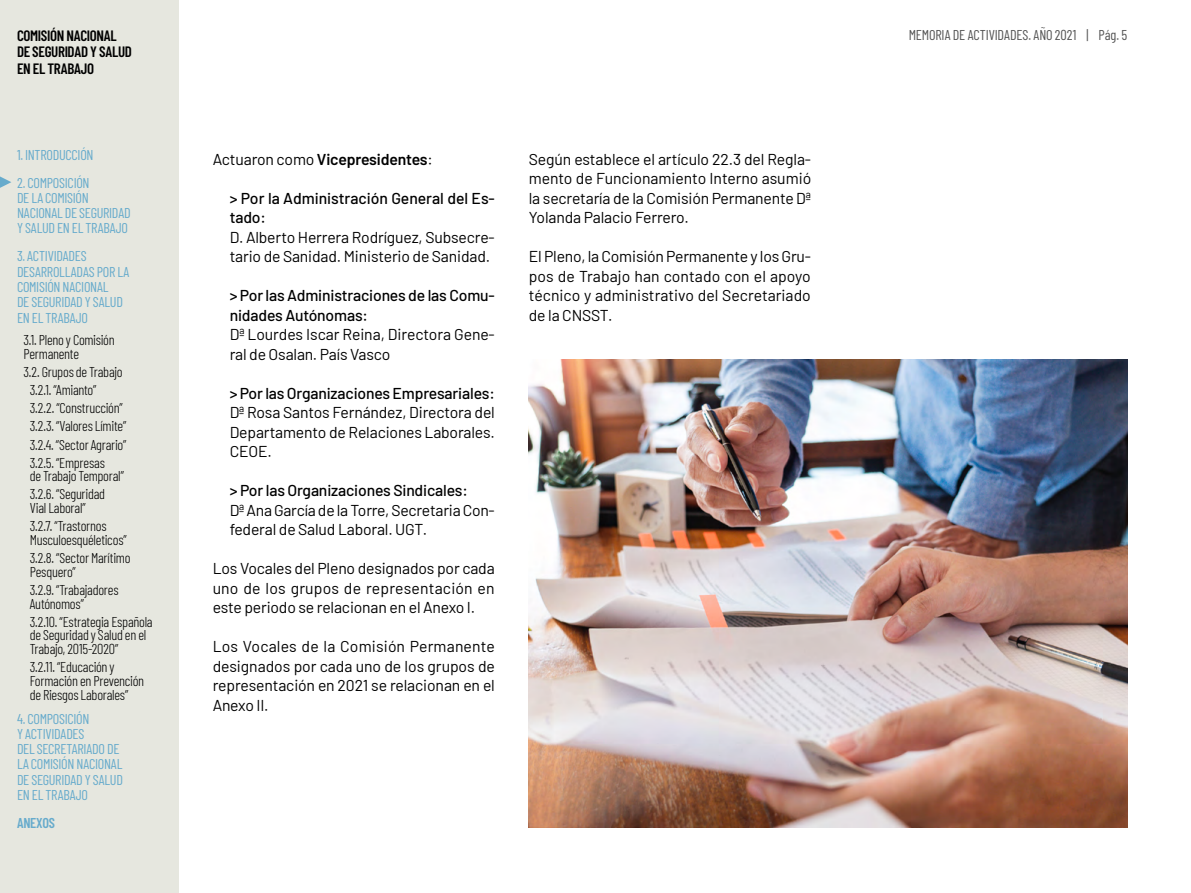
<style>
.page{position:relative;width:1191px;height:893px;background:#fff}
.page>*{position:absolute;margin:0;border:0;box-sizing:border-box;transform-origin:0 0}
.t1{font:15.75px/19.5px "Barlow";letter-spacing:-.01em;color:#000;text-align:justify}
.t2{font:600 15.75px "Barlow";letter-spacing:-.01em;color:#000}
.t3{font:600 15px/16.5px "Barlow Condensed";letter-spacing:-.02em;color:#000}
.t4{font:300 14.25px/18.1px "Barlow Condensed";letter-spacing:-.02em;color:#000}
.t5{font:14.25px/15.3px "Barlow Condensed";letter-spacing:-.02em;color:#67abcc}
.t6{font:14.25px "Barlow Condensed";letter-spacing:-.005em;color:#555}
.t7{font:600 14.25px "Barlow Condensed";letter-spacing:-.015em;color:#67abcc}
.s1{font-weight:400}
.s2{font-weight:500}
</style>
<div class="page">
<div style="left:0;top:0;width:179px;height:893px;background:#e6e7df"></div>
<img style="left:529px;top:360px;width:598px;height:468px">
<svg style="left:0;top:176px;width:11px;height:12px"></svg>
<p class="t3" style="left:17px;top:26px;width:116px">COMISIÓN NACIONAL<br>DE SEGURIDAD Y SALUD<br>EN EL TRABAJO</p>
<p class="t6" style="left:908px;top:24px;width:220px">MEMORIA DE ACTIVIDADES. AÑO 2021 | Pág. 5</p>
<p class="t5" style="left:17px;top:146px;width:78px">1. INTRODUCCIÓN</p>
<p class="t5" style="left:17px;top:174px;width:115px">2. COMPOSICIÓN<br>DE LA COMISIÓN<br>NACIONAL DE SEGURIDAD<br>Y SALUD EN EL TRABAJO</p>
<p class="t5" style="left:17px;top:248px;width:114px">3. ACTIVIDADES<br>DESARROLLADAS POR LA<br>COMISIÓN NACIONAL<br>DE SEGURIDAD Y SALUD<br>EN EL TRABAJO</p>
<p class="t4" style="left:23px;top:332px;width:93px;line-height:13.8px">3.1. Pleno y Comisión<br>Permanente</p>
<p class="t4" style="left:30px;top:361px;width:98px;text-indent:-6px">3.2. Grupos de Trabajo<br>3.2.1. “Amianto”<br>3.2.2. “Construcción”<br>3.2.3. “Valores Límite”<br>3.2.4. “Sector Agrario”<br>3.2.5. “Empresas</p>
<p class="t4" style="left:30px;top:466px;width:96px">de Trabajo Temporal”<br>3.2.6. “Seguridad</p>
<p class="t4" style="left:30px;top:498px;width:78px">Vial Laboral”<br>3.2.7. “Trastornos</p>
<p class="t4" style="left:30px;top:530px;width:102px">Musculoesquéleticos”<br>3.2.8. “Sector Marítimo</p>
<p class="t4" style="left:30px;top:562px;width:90px">Pesquero”<br>3.2.9. “Trabajadores</p>
<p class="t4" style="left:30px;top:593px;width:124px">Autónomos”<br>3.2.10. “Estrategia Española</p>
<p class="t4" style="left:30px;top:627px;width:118px;line-height:13.8px">de Seguridad y Salud en el<br>Trabajo, 2015-2020”</p>
<p class="t4" style="left:30px;top:659px;width:116px;line-height:13.8px">3.2.11. “Educación y<br>Formación en Prevención de Riesgos Laborales”</p>
<p class="t5" style="left:17px;top:710px;width:107px">4. COMPOSICIÓN<br>Y ACTIVIDADES<br>DEL SECRETARIADO DE<br>LA COMISIÓN NACIONAL<br>DE SEGURIDAD Y SALUD<br>EN EL TRABAJO</p>
<p class="t7" style="left:17px;top:813px;width:39px">ANEXOS</p>
<p class="t2" style="left:213px;top:148px;width:222px"><span class="s1">Actuaron como</span> Vicepresidentes<span class="s1">:</span></p>
<p class="t1" style="left:230px;top:187px;width:267px;text-align:left"><span class="s2">&gt; Por la Administración General del Es&shy;tado:<br></span>D. Alberto Herrera Rodríguez, Subsecre&shy;tario de Sanidad. Ministerio de Sanidad.</p>
<p class="t1" style="left:230px;top:285px;width:267px;text-align:left"><span class="s2">&gt; Por las Administraciones de las Comu&shy;nidades Autónomas:<br></span>Dª Lourdes Iscar Reina, Directora Gene&shy;ral de Osalan. País Vasco</p>
<p class="t1" style="left:230px;top:382px;width:267px"><span class="s2">&gt; Por las Organizaciones Empresariales:<br></span>Dª Rosa Santos Fernández, Directora del Departamento de Relaciones Laborales.<br>CEOE.</p>
<p class="t1" style="left:230px;top:480px;width:267px;text-align:left"><span class="s2">&gt; Por las Organizaciones Sindicales:<br></span>Dª Ana García de la Torre, Secretaria Con&shy;federal de Salud Laboral. UGT.</p>
<p class="t1" style="left:213px;top:558px;width:284px">Los Vocales del Pleno designados por cada uno de los grupos de representación en este periodo se relacionan en el Anexo I.</p>
<p class="t1" style="left:213px;top:636px;width:284px">Los Vocales de la Comisión Permanente designados por cada uno de los grupos de representación en 2021 se relacionan en el Anexo II.</p>
<p class="t1" style="left:529px;top:148px;width:284px">Según establece el artículo 22.3 del Regla&shy;mento de Funcionamiento Interno asumió la secretaría de la Comisión Permanente Dª Yolanda Palacio Ferrero.</p>
<p class="t1" style="left:529px;top:246px;width:284px">El Pleno, la Comisión Permanente y los Gru&shy;pos de Trabajo han contado con el apoyo técnico y administrativo del Secretariado de la CNSST.</p>
</div>
